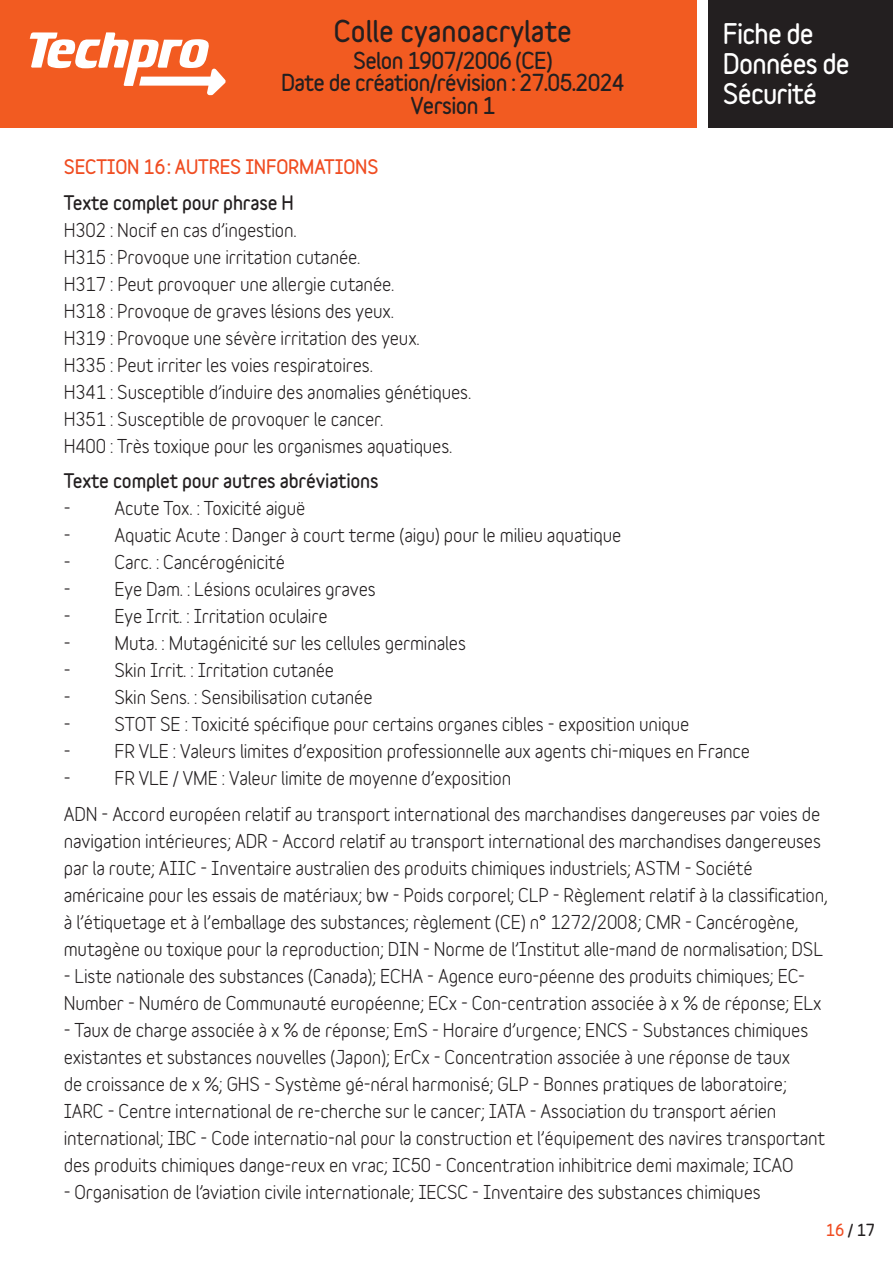
<style>
.page{position:relative;width:893px;height:1263px;background:#fff}
.page>*{position:absolute;margin:0;border:0;box-sizing:border-box;transform-origin:0 0}
.t1{font:900 27px "Variable";color:#231f20}
.t2{font:900 25.5px/30px "Variable";letter-spacing:-.03em;color:#fff}
.t3{font:900 21px/22.5px "Variable";letter-spacing:-.03em;color:#231f20;text-align:center}
.TEXTE_COURANT{font:700 18px/27px "Variable";letter-spacing:-.01em;color:#231f20}
.TEXTE_COURANT-2{font:900 18px/27px "Variable";letter-spacing:-.01em;color:#231f20}
.TEXTE_COURANT-3{font:900 18px "Variable";letter-spacing:-.01em;color:#f04d22}
.t4{font:900 15px "Variable";color:#231f20}
.s1{font-weight:900}
.s2{font-weight:700}
.s3{color:#f04d22}
</style>
<div class="page">
<div style="left:0;top:0;width:723px;height:128px;background:#f25b21"></div>
<div style="left:702px;top:0;width:191px;height:128px;background:#231f20"></div>
<div style="left:697px;top:0;width:11px;height:128px;background:#fff"></div>
<svg style="left:30px;top:32px;width:196px;height:63px"></svg>
<h1 class="t1" style="left:334px;top:13px;width:239px">Colle cyanoacrylate</h1>
<p class="t3" style="left:281px;top:49px;width:345px">Selon 1907/2006 (CE)<br>Date de création/révision : 27.05.2024<br>Version 1</p>
<p class="TEXTE_COURANT-3" style="left:64px;top:155px;width:316px">SECTION 16: AUTRES INFORMATIONS</p>
<p class="TEXTE_COURANT" style="left:64px;top:189px;width:409px"><span class="s1">Texte complet pour phrase H<br></span>H302 : Nocif en cas d’ingestion.<br>H315 : Provoque une irritation cutanée.<br>H317 : Peut provoquer une allergie cutanée.<br>H318 : Provoque de graves lésions des yeux.<br>H319 : Provoque une sévère irritation des yeux.<br>H335 : Peut irriter les voies respiratoires.<br>H341 : Susceptible d’induire des anomalies génétiques.<br>H351 : Susceptible de provoquer le cancer.<br>H400 : Très toxique pour les organismes aquatiques.</p>
<p class="TEXTE_COURANT-2" style="left:64px;top:467px;width:316px">Texte complet pour autres abréviations <span class="s2">-</span></p>
<p class="TEXTE_COURANT" style="left:115px;top:494px;width:192px">Acute Tox. : Toxicité aiguë</p>
<h2 class="t2" style="left:723px;top:19px;width:128px">Fiche de<br>Données de<br>Sécurité</h2>
<p class="TEXTE_COURANT" style="left:64px;top:521px;width:8px">-</p>
<p class="TEXTE_COURANT" style="left:115px;top:521px;width:508px">Aquatic Acute : Danger à court terme (aigu) pour le milieu aquatique</p>
<p class="TEXTE_COURANT" style="left:64px;top:548px;width:8px">-</p>
<p class="TEXTE_COURANT" style="left:115px;top:548px;width:172px">Carc. : Cancérogénicité</p>
<p class="TEXTE_COURANT" style="left:64px;top:575px;width:8px">-</p>
<p class="TEXTE_COURANT" style="left:115px;top:575px;width:263px">Eye Dam. : Lésions oculaires graves</p>
<p class="TEXTE_COURANT" style="left:64px;top:602px;width:8px">-</p>
<p class="TEXTE_COURANT" style="left:115px;top:602px;width:215px">Eye Irrit. : Irritation oculaire</p>
<p class="TEXTE_COURANT" style="left:64px;top:629px;width:8px">-</p>
<p class="TEXTE_COURANT" style="left:115px;top:629px;width:353px">Muta. : Mutagénicité sur les cellules germinales</p>
<p class="TEXTE_COURANT" style="left:64px;top:656px;width:8px">-</p>
<p class="TEXTE_COURANT" style="left:115px;top:656px;width:221px">Skin Irrit. : Irritation cutanée</p>
<p class="TEXTE_COURANT" style="left:64px;top:683px;width:8px">-</p>
<p class="TEXTE_COURANT" style="left:115px;top:683px;width:260px">Skin Sens. : Sensibilisation cutanée</p>
<p class="TEXTE_COURANT" style="left:64px;top:710px;width:8px">-</p>
<p class="TEXTE_COURANT" style="left:115px;top:710px;width:576px">STOT SE : Toxicité spécifique pour certains organes cibles - exposition unique</p>
<p class="TEXTE_COURANT" style="left:64px;top:737px;width:8px">-</p>
<p class="TEXTE_COURANT" style="left:115px;top:737px;width:637px">FR VLE : Valeurs limites d’exposition professionnelle aux agents chi-miques en France</p>
<p class="TEXTE_COURANT" style="left:64px;top:764px;width:8px">-</p>
<p class="TEXTE_COURANT" style="left:115px;top:764px;width:398px">FR VLE / VME : Valeur limite de moyenne d’exposition</p>
<p class="TEXTE_COURANT" style="left:64px;top:800px;width:765px">ADN - Accord européen relatif au transport international des marchandises dangereuses par voies de navigation intérieures; ADR - Accord relatif au transport international des marchandises dangereuses par la route; AIIC - Inventaire australien des produits chimiques industriels; ASTM - Société américaine pour les essais de matériaux; bw - Poids corporel; CLP - Règlement relatif à la classification, à l’étiquetage et à l’emballage des substances; règlement (CE) n° 1272/2008; CMR - Cancérogène, mutagène ou toxique pour la reproduction; DIN - Norme de l’Institut alle-mand de normalisation; DSL</p>
<p class="TEXTE_COURANT" style="left:64px;top:962px;width:759px">- Liste nationale des substances (Canada); ECHA - Agence euro-péenne des produits chimiques; EC-<br>Number - Numéro de Communauté européenne; ECx - Con-centration associée à x % de réponse; ELx</p>
<p class="TEXTE_COURANT" style="left:64px;top:1016px;width:763px">- Taux de charge associée à x % de réponse; EmS - Horaire d’urgence; ENCS - Substances chimiques existantes et substances nouvelles (Japon); ErCx - Concentration associée à une réponse de taux<br>de croissance de x %; GHS - Système gé-néral harmonisé; GLP - Bonnes pratiques de laboratoire; IARC - Centre international de re-cherche sur le cancer; IATA - Association du transport aérien international; IBC - Code internatio-nal pour la construction et l’équipement des navires transportant des produits chimiques dange-reux en vrac; IC50 - Concentration inhibitrice demi maximale; ICAO</p>
<p class="TEXTE_COURANT" style="left:64px;top:1178px;width:698px">- Organisation de l’aviation civile internationale; IECSC - Inventaire des substances chimiques</p>
<p class="t4" style="left:826px;top:1220px;width:51px"><span class="s3">16</span> / 17</p>
</div>
